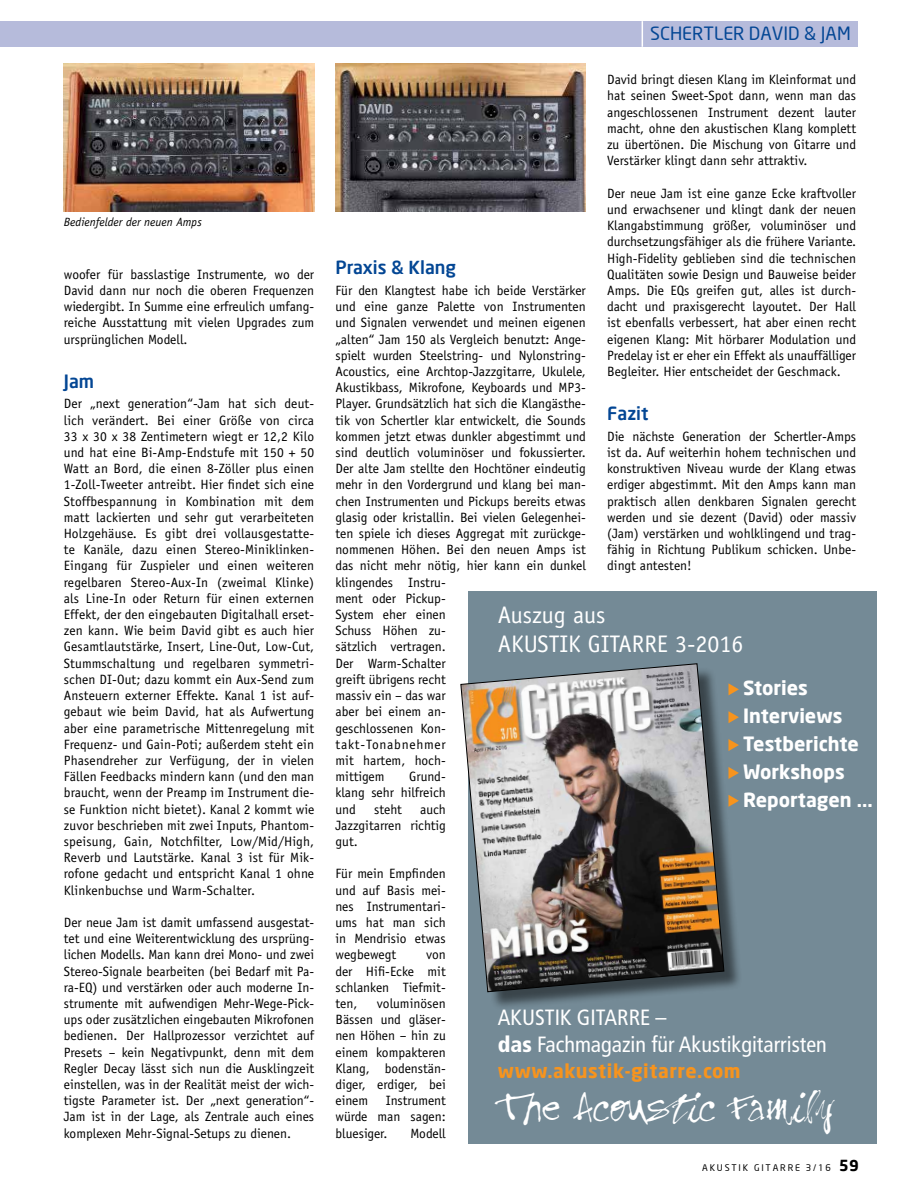
<style>
.page{position:relative;width:915px;height:1191px;background:#fff}
.page>*{position:absolute;margin:0;border:0;box-sizing:border-box;transform-origin:0 0}
.t1{font:41.55px "Treefrog";letter-spacing:.015em;color:#fff;scale:.77 1}
.t2{font:24px/28.8px "Officina Sans";color:#fff}
.t3{font:condensed 22.05px/26.5px "Frutiger";color:#fff}
.t4{font:700 19.35px/27.9px "Neo Sans";color:#fff}
.t5{font:700 19.2px "Neo Sans";letter-spacing:.03em;color:#f7941e}
.t6{font:500 18px "Neo Sans";color:#034694}
.t7{font:18px "Neo Sans";color:#034694}
.t8{font:13.5px/16.2px "Officina Sans";color:#000;text-align:justify}
.t9{font:italic 12px "Officina Sans";color:#000}
.t10{font:9px "Neo Sans";letter-spacing:.2em;color:#000}
.s1{font-weight:900}
.s2{font-weight:700;font-size:15px}
</style>
<div class="page">
<div style="left:0;top:21px;width:857px;height:26px;background:#b6bbdb"></div>
<svg style="left:641px;top:21px;width:1px;height:26px"></svg>
<div style="left:468px;top:591px;width:408px;height:553px;background:#748a96"></div>
<div style="left:463px;top:666px;width:279px;height:344px;background:#000;opacity:.5"></div>
<img style="left:460px;top:663px;width:264px;height:329px">
<img style="left:335px;top:64px;width:250px;height:148px">
<img style="left:64px;top:64px;width:250px;height:148px">
<svg style="left:728px;top:683px;width:10px;height:12px"></svg>
<svg style="left:728px;top:711px;width:10px;height:12px"></svg>
<svg style="left:728px;top:739px;width:10px;height:12px"></svg>
<svg style="left:728px;top:767px;width:10px;height:12px"></svg>
<svg style="left:728px;top:794px;width:10px;height:13px"></svg>
<p class="t9" style="left:64px;top:215px;width:139px">Bedienfelder der neuen Amps</p>
<p class="t8" style="left:64px;top:266px;width:252px">woofer für basslastige Instrumente, wo der David dann nur noch die oberen Frequenzen wiedergibt. In Summe eine erfreulich umfang&shy;reiche Ausstattung mit vielen Upgrades zum ursprünglichen Modell.</p>
<h3 class="t6" style="left:64px;top:370px;width:32px">Jam</h3>
<p class="t8" style="left:64px;top:396px;width:252px">Der „next generation“-Jam hat sich deut&shy;lich verändert. Bei einer Größe von circa 33 x 30 x 38 Zentimetern wiegt er 12,2 Kilo und hat eine Bi-Amp-Endstufe mit 150 + 50<br>Watt an Bord, die einen 8-Zöller plus einen 1-Zoll-Tweeter antreibt. Hier findet sich eine Stoffbespannung in Kombination mit dem matt lackierten und sehr gut verarbeiteten Holzgehäuse. Es gibt drei vollausgestatte&shy;te Kanäle, dazu einen Stereo-Miniklinken-Eingang für Zuspieler und einen weiteren regelbaren Stereo-Aux-In (zweimal Klinke) als Line-In oder Return für einen externen Effekt, der den eingebauten Digitalhall erset&shy;zen kann. Wie beim David gibt es auch hier Gesamtlautstärke, Insert, Line-Out, Low-Cut, Stummschaltung und regelbaren symmetri&shy;schen DI-Out; dazu kommt ein Aux-Send zum Ansteuern externer Effekte. Kanal 1 ist auf&shy;gebaut wie beim David, hat als Aufwertung aber eine parametrische Mittenregelung mit Frequenz- und Gain-Poti; außerdem steht ein Phasendreher zur Verfügung, der in vielen Fällen Feedbacks mindern kann (und den man braucht, wenn der Preamp im Instrument die&shy;se Funktion nicht bietet). Kanal 2 kommt wie zuvor beschrieben mit zwei Inputs, Phantom&shy;speisung, Gain, Notchfilter, Low/Mid/High, Reverb und Lautstärke. Kanal 3 ist für Mik&shy;rofone gedacht und entspricht Kanal 1 ohne Klinkenbuchse und Warm-Schalter.</p>
<p class="t8" style="left:64px;top:914px;width:252px">Der neue Jam ist damit umfassend ausgestat&shy;tet und eine Weiterentwicklung des ursprüng&shy;lichen Modells. Man kann drei Mono- und zwei Stereo-Signale bearbeiten (bei Bedarf mit Pa&shy;ra-EQ) und verstärken oder auch moderne In&shy;strumente mit aufwendigen Mehr-Wege-Pick&shy;ups oder zusätzlichen eingebauten Mikrofonen bedienen. Der Hallprozessor verzichtet auf Presets – kein Negativpunkt, denn mit dem Regler Decay lässt sich nun die Ausklingzeit einstellen, was in der Realität meist der wich&shy;tigste Parameter ist. Der „next generation“- Jam ist in der Lage, als Zentrale auch eines komplexen Mehr-Signal-Setups zu dienen.</p>
<h3 class="t7" style="left:650px;top:23px;width:121px">SCHERTLER DAVID</h3>
<h3 class="t7" style="left:804px;top:23px;width:34px">&amp; JAM</h3>
<p class="t8" style="left:607px;top:72px;width:250px">David bringt diesen Klang im Kleinformat und hat seinen Sweet-Spot dann, wenn man das angeschlossenen Instrument dezent lauter macht, ohne den akustischen Klang komplett zu übertönen. Die Mischung von Gitarre und Verstärker klingt dann sehr attraktiv.</p>
<p class="t8" style="left:607px;top:185px;width:250px">Der neue Jam ist eine ganze Ecke kraftvoller und erwachsener und klingt dank der neuen Klangabstimmung größer, voluminöser und durchsetzungsfähiger als die frühere Variante.<br>High-Fidelity geblieben sind die technischen Qualitäten sowie Design und Bauweise beider Amps. Die EQs greifen gut, alles ist durch&shy;dacht und praxisgerecht layoutet. Der Hall ist ebenfalls verbessert, hat aber einen recht eigenen Klang: Mit hörbarer Modulation und Predelay ist er eher ein Effekt als unauffälliger Begleiter. Hier entscheidet der Geschmack.</p>
<h3 class="t6" style="left:607px;top:402px;width:43px">Fazit</h3>
<p class="t8" style="left:607px;top:428px;width:250px">Die nächste Generation der Schertler-Amps ist da. Auf weiterhin hohem technischen und konstruktiven Niveau wurde der Klang etwas erdiger abgestimmt. Mit den Amps kann man praktisch allen denkbaren Signalen gerecht werden und sie dezent (David) oder massiv (Jam) verstärken und wohlklingend und trag&shy;fähig in Richtung Publikum schicken. Unbe&shy;dingt antesten!</p>
<h3 class="t6" style="left:335px;top:256px;width:122px">Praxis &amp; Klang</h3>
<p class="t8" style="left:335px;top:282px;width:252px;text-align:left">Für den Klangtest habe ich beide Verstärker und eine ganze Palette von Instrumenten und Signalen verwendet und meinen eigenen „alten“ Jam 150 als Vergleich benutzt: Ange&shy;spielt wurden Steelstring- und Nylonstring-Acoustics, eine Archtop-Jazzgitarre, Ukulele, Akustikbass, Mikrofone, Keyboards und MP3- Player. Grundsätzlich hat sich die Klangästhe&shy;tik von Schertler klar entwickelt, die Sounds kommen jetzt etwas dunkler abgestimmt und sind deutlich voluminöser und fokussierter.<br>Der alte Jam stellte den Hochtöner eindeutig mehr in den Vordergrund und klang bei man&shy;chen Instrumenten und Pickups bereits etwas glasig oder kristallin. Bei vielen Gelegenhei&shy;ten spiele ich dieses Aggregat mit zurückge&shy;nommenen Höhen. Bei den neuen Amps ist das nicht mehr nötig, hier kann ein dunkel klingendes Instru-<br>ment oder Pickup-<br>System eher einen<br>Schuss Höhen zu-<br>sätzlich vertragen.<br>Der Warm-Schalter<br>greift übrigens recht<br>massiv ein – das war<br>aber bei einem an-<br>geschlossenen Kon-<br>takt-Tonabnehmer<br>mit hartem, hoch-<br>mittigem</p>
<h2 class="t2" style="left:497px;top:601px;width:247px">Auszug aus<br>AKUSTIK GITARRE 3-2016</h2>
<h3 class="t4" style="left:743px;top:673px;width:131px">Stories<br>Interviews<br>Testberichte<br>Workshops<br>Reportagen ...</h3>
<p class="t8" style="left:335px;top:768px;width:112px;text-indent:74px">Grund&shy;klang sehr hilfreich und</p>
<p class="t8" style="left:335px;top:801px;width:112px;text-indent:85px">auch Jazzgitarren richtig gut.</p>
<p class="t8" style="left:335px;top:865px;width:112px">Für mein Empfinden und auf Basis mei&shy;nes Instrumentari&shy;ums hat man sich in Mendrisio etwas wegbewegt</p>
<p class="t8" style="left:374px;top:801px;width:29px">steht</p>
<p class="t8" style="left:335px;top:946px;width:112px;text-indent:90px">von der Hifi-Ecke mit schlanken Tiefmit&shy;ten,</p>
<p class="t8" style="left:335px;top:995px;width:112px;text-indent:41px">voluminösen Bässen und gläser&shy;nen Höhen – hin zu einem kompakteren Klang, bodenstän&shy;diger, erdiger, bei einem</p>
<h3 class="t3" style="left:497px;top:1004px;width:330px">AKUSTIK GITARRE –<br><span class="s1">das</span> Fachmagazin für Akustikgitarristen</h3>
<h3 class="t5" style="left:497px;top:1058px;width:244px">www.akustik-gitarre.com</h3>
<h1 class="t1" style="left:499px;top:1087px;width:433px">The Acoustic Family</h1>
<p class="t8" style="left:335px;top:1092px;width:112px;text-indent:50px">Instrument würde man sagen: bluesiger.</p>
<p class="t8" style="left:410px;top:1125px;width:37px">Modell</p>
<p class="t10" style="left:702px;top:1162px;width:158px">AKUSTIK GITARRE 3/16 <span class="s2">59</span></p>
</div>
